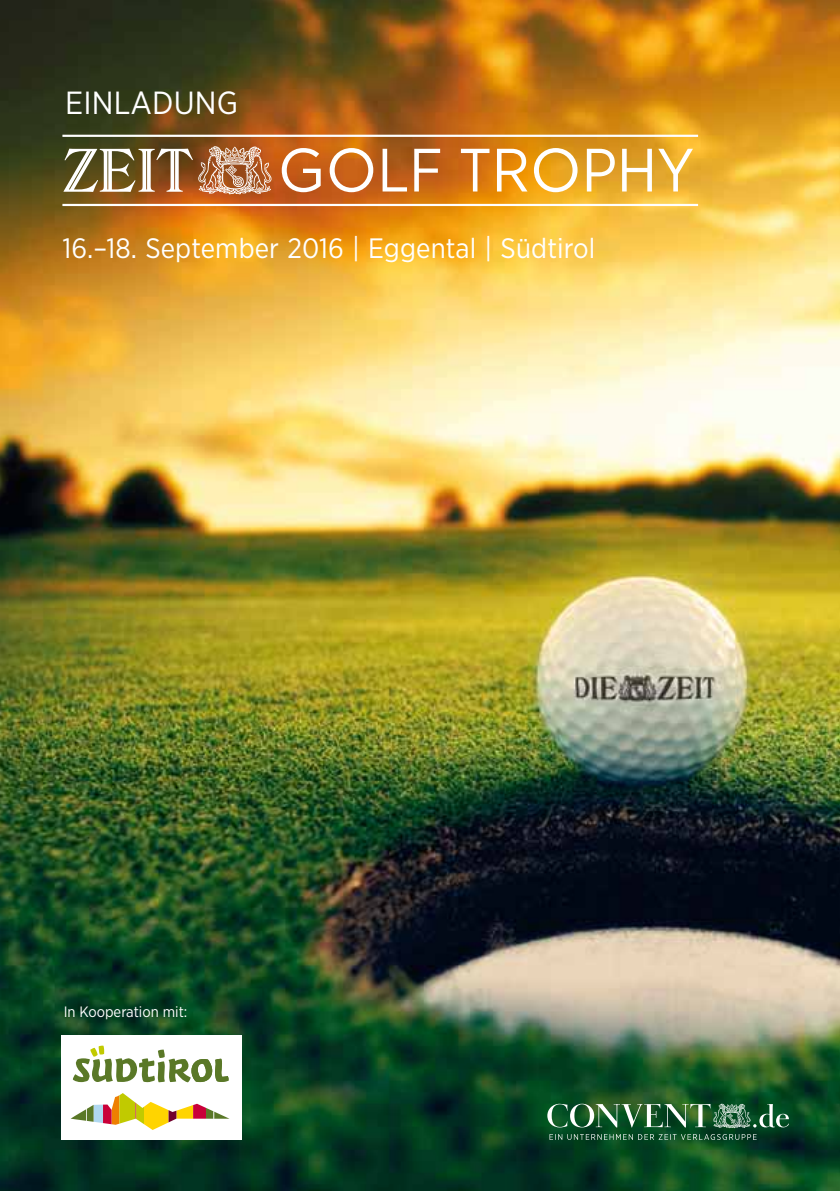
<style>
.page{position:relative;width:840px;height:1191px;background:#fff}
.page>*{position:absolute;margin:0;border:0;box-sizing:border-box;transform-origin:0 0}
.t1{font:32px "Gotham Narrow";letter-spacing:.005em;color:#fff}
.t2{font:28px "Gotham Narrow";letter-spacing:.005em;color:#fff}
.t3{font:15px "Gotham Narrow";color:#fff}
</style>
<div class="page">
<img style="left:0;top:0;width:839px;height:1191px">
<svg style="left:63px;top:146px;width:209px;height:48px;background:#a4805c"></svg>
<svg style="left:281px;top:148px;width:39px;height:44px"></svg>
<svg style="left:329px;top:148px;width:44px;height:44px"></svg>
<svg style="left:382px;top:149px;width:25px;height:42px"></svg>
<svg style="left:414px;top:149px;width:26px;height:42px"></svg>
<svg style="left:460px;top:149px;width:29px;height:42px"></svg>
<svg style="left:496px;top:149px;width:31px;height:42px"></svg>
<svg style="left:533px;top:148px;width:44px;height:44px"></svg>
<svg style="left:586px;top:149px;width:28px;height:42px"></svg>
<svg style="left:621px;top:149px;width:30px;height:42px"></svg>
<svg style="left:658px;top:149px;width:34px;height:42px"></svg>
<hr style="left:62px;top:135px;width:635px;height:2px;background:#fff">
<hr style="left:62px;top:204px;width:635px;height:2px;background:#fff">
<svg style="left:547px;top:1103px;width:241px;height:25px;background:#467a55"></svg>
<svg style="left:549px;top:1134px;width:207px;height:6px"></svg>
<div style="left:61px;top:1035px;width:180px;height:105px;background:#fff"></div>
<svg style="left:71px;top:1093px;width:158px;height:37px"></svg>
<svg style="left:73px;top:1045px;width:155px;height:37px"></svg>
<p class="t1" style="left:65px;top:82px;width:174px">Ei nladung</p>
<p class="t2" style="left:62px;top:230px;width:534px">16.–18. September 2016 | Eggental | Südtirol</p>
<p class="t3" style="left:64px;top:1002px;width:125px">In Kooperation mit:</p>
</div>
